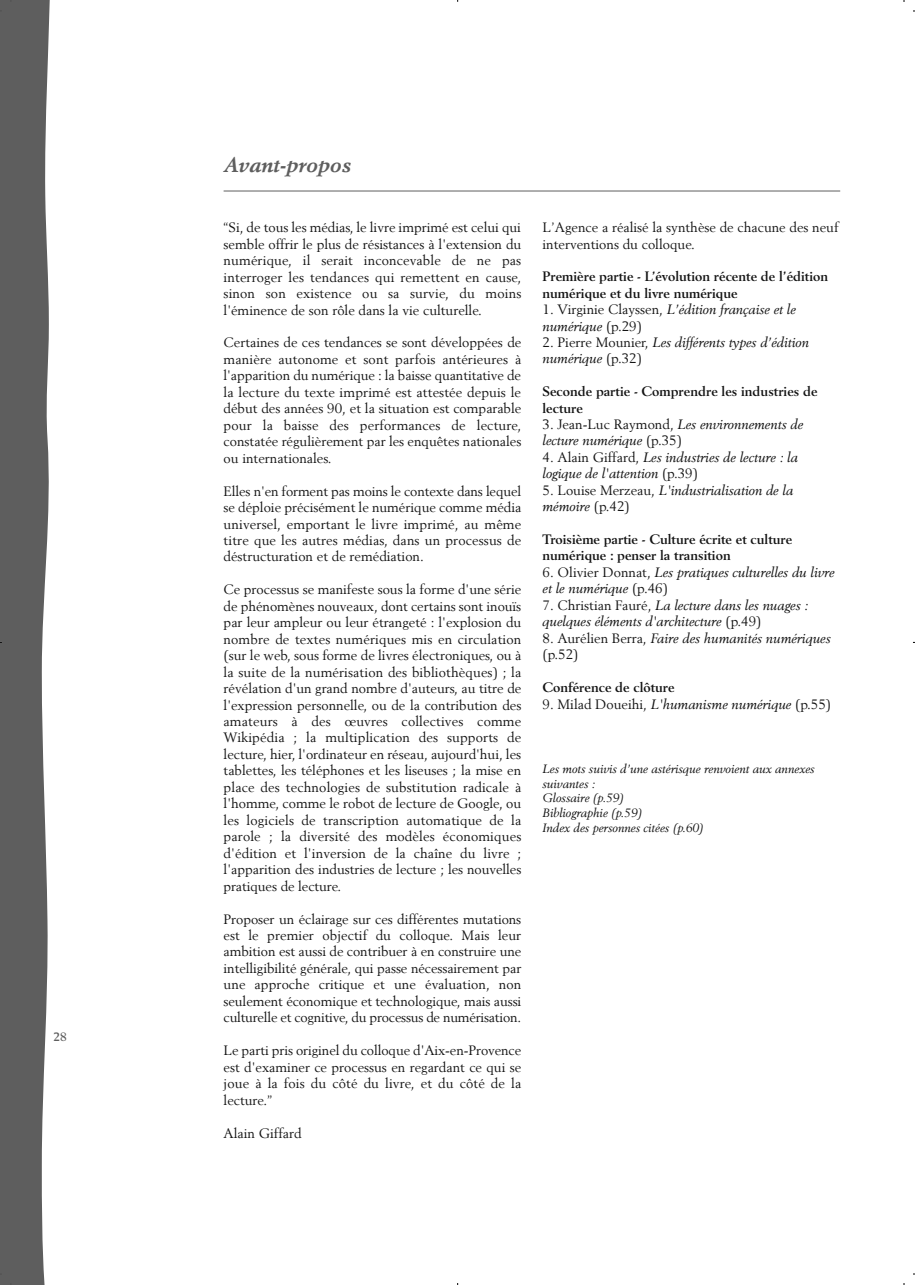
<style>
.page{position:relative;width:915px;height:1285px;background:#fff}
.page>*{position:absolute;margin:0;border:0;box-sizing:border-box;transform-origin:0 0}
.t1{font:italic 700 21px "Berling";color:#5e5e5e}
.t2{font:13.5px/16.5px "Berling";color:#131313;text-align:justify}
.t3{font:italic 13.5px/16.5px "Berling";color:#131313}
.t4{font:700 13.5px/16.6px "Berling";color:#131313}
.t5{font:italic 12px/14.7px "Berling";color:#131313}
.t6{font:700 12px "Berling";color:#5e5e5e}
.s1{font-style:normal}
.s2{font-style:italic}
</style>
<div class="page">
<svg style="left:34px;top:0;width:16px;height:1285px;fill:#5e5e5e"></svg>
<hr style="left:224px;top:191px;width:616px;height:1px;background:#5e5e5e">
<hr style="left:437px;top:0;width:42px;height:1px;background:#000">
<hr style="left:437px;top:1284px;width:42px;height:1px;background:#000">
<div style="left:0;top:0;width:34px;height:1285px;background:#5e5e5e"></div>
<hr style="left:914px;top:621px;width:1px;height:42px;background:#000">
<p class="t6" style="left:54px;top:1032px;width:15px">28</p>
<h1 class="t1" style="left:224px;top:156px;width:129px">Avant-propos</h1>
<p class="t2" style="left:224px;top:219px;width:299px">“Si, de tous les médias, le livre imprimé est celui qui semble offrir le plus de résistances à l'extension du numérique, il serait inconcevable de ne pas interroger les tendances qui remettent en cause, sinon son existence ou sa survie, du moins l'éminence de son rôle dans la vie culturelle.</p>
<p class="t2" style="left:224px;top:335px;width:299px">Certaines de ces tendances se sont développées de manière autonome et sont parfois antérieures à l'apparition du numérique : la baisse quantitative de la lecture du texte imprimé est attestée depuis le début des années 90, et la situation est comparable pour la baisse des performances de lecture, constatée régulièrement par les enquêtes nationales ou internationales.</p>
<p class="t2" style="left:224px;top:483px;width:299px">Elles n'en forment pas moins le contexte dans lequel se déploie précisément le numérique comme média universel, emportant le livre imprimé, au même titre que les autres médias, dans un processus de déstructuration et de remédiation.</p>
<p class="t2" style="left:224px;top:581px;width:299px">Ce processus se manifeste sous la forme d'une série de phénomènes nouveaux, dont certains sont inouïs par leur ampleur ou leur étrangeté : l'explosion du nombre de textes numériques mis en circulation (sur le web, sous forme de livres électroniques, ou à la suite de la numérisation des bibliothèques) ; la révélation d'un grand nombre d'auteurs, au titre de l'expression personnelle, ou de la contribution des amateurs à des œuvres collectives comme Wikipédia ; la multiplication des supports de lecture, hier, l'ordinateur en réseau, aujourd'hui, les tablettes, les téléphones et les liseuses ; la mise en place des technologies de substitution radicale à l'homme, comme le robot de lecture de Google, ou les logiciels de transcription automatique de la parole ; la diversité des modèles économiques d'édition et l'inversion de la chaîne du livre ; l'apparition des industries de lecture ; les nouvelles pratiques de lecture.</p>
<p class="t2" style="left:224px;top:910px;width:299px">Proposer un éclairage sur ces différentes mutations est le premier objectif du colloque. Mais leur ambition est aussi de contribuer à en construire une intelligibilité générale, qui passe nécessairement par une approche critique et une évaluation, non seulement économique et technologique, mais aussi culturelle et cognitive, du processus de numérisation.</p>
<p class="t2" style="left:224px;top:1042px;width:299px">Le parti pris originel du colloque d'Aix-en-Provence est d'examiner ce processus en regardant ce qui se joue à la fois du côté du livre, et du côté de la lecture.”</p>
<p class="t2" style="left:224px;top:1124px;width:80px">Alain Giffard</p>
<p class="t2" style="left:542px;top:219px;width:297px">L’Agence a réalisé la synthèse de chacune des neuf interventions du colloque.</p>
<p class="t4" style="left:542px;top:269px;width:287px">Première partie - L’évolution récente de l’édition numérique et du livre numérique</p>
<p class="t3" style="left:542px;top:301px;width:255px"><span class="s1">1. Virginie Clayssen,</span> L’édition française et le numérique <span class="s1">(p.29)</span></p>
<p class="t3" style="left:542px;top:334px;width:268px"><span class="s1">2. Pierre Mounier,</span> Les différents types d’édition numérique <span class="s1">(p.32)</span></p>
<p class="t4" style="left:542px;top:384px;width:277px">Seconde partie - Comprendre les industries de lecture</p>
<p class="t3" style="left:542px;top:416px;width:262px"><span class="s1">3. Jean-Luc Raymond,</span> Les environnements de lecture numérique <span class="s1">(p.35)</span></p>
<p class="t3" style="left:542px;top:449px;width:257px"><span class="s1">4. Alain Giffard,</span> Les industries de lecture : la logique de l'attention <span class="s1">(p.39)</span></p>
<p class="t3" style="left:542px;top:482px;width:252px"><span class="s1">5. Louise Merzeau,</span> L'industrialisation de la mémoire <span class="s1">(p.42)</span></p>
<p class="t4" style="left:542px;top:532px;width:251px">Troisième partie - Culture écrite et culture numérique : penser la transition</p>
<p class="t3" style="left:542px;top:564px;width:294px"><span class="s1">6. Olivier Donnat,</span> Les pratiques culturelles du livre et le numérique <span class="s1">(p.46)</span></p>
<p class="t3" style="left:542px;top:597px;width:267px"><span class="s1">7. Christian Fauré,</span> La lecture dans les nuages : quelques éléments d'architecture <span class="s1">(p.49)</span></p>
<p class="t3" style="left:542px;top:630px;width:290px"><span class="s1">8. Aurélien Berra,</span> Faire des humanités numériques <span class="s1">(p.52)</span></p>
<p class="t4" style="left:542px;top:680px;width:134px">Conférence de clôture</p>
<p class="t2" style="left:542px;top:696px;width:290px">9. Milad Doueihi, <span class="s2">L'humanisme numérique</span> (p.55)</p>
<p class="t5" style="left:542px;top:762px;width:274px">Les mots suivis d’une astérisque renvoient aux annexes suivantes :<br>Glossaire (p.59)<br>Bibliographie (p.59)<br>Index des personnes citées (p.60)</p>
</div>
